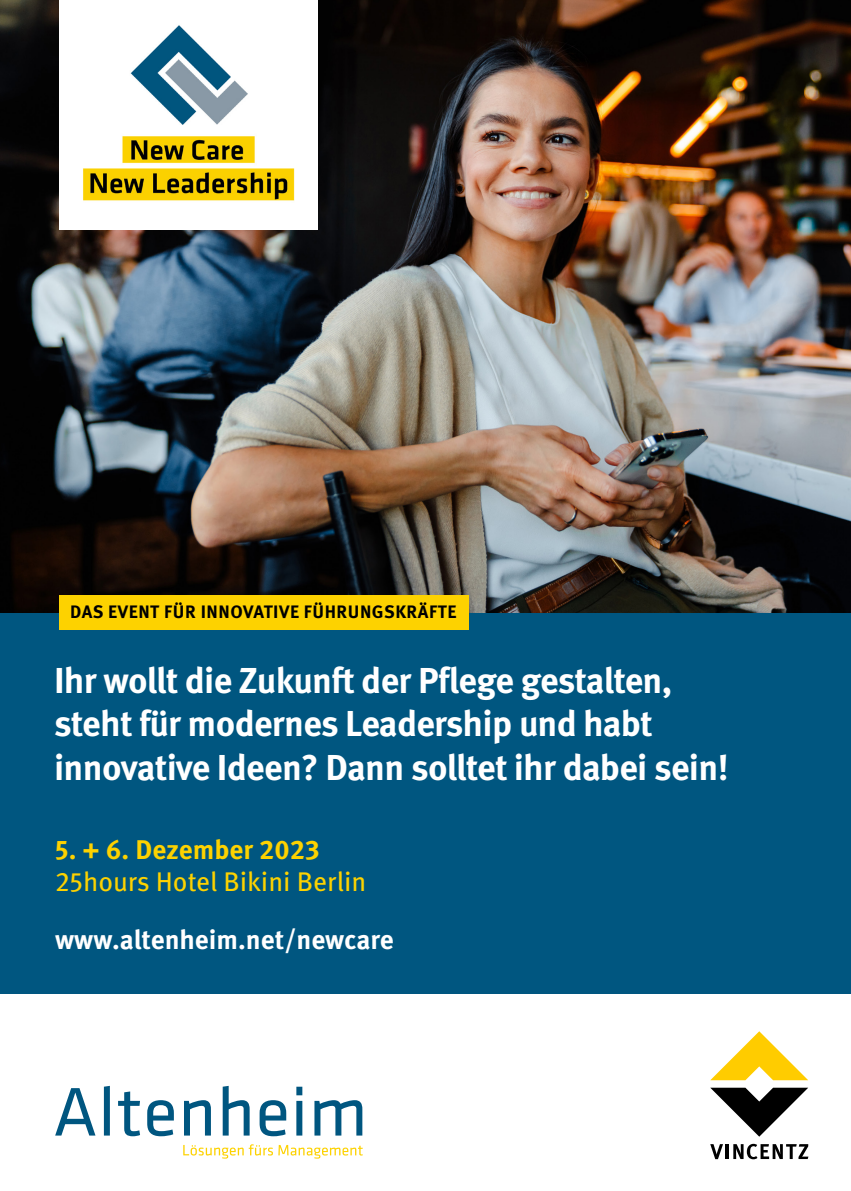
<style>
.page{position:relative;width:851px;height:1191px;background:#fff}
.page>*{position:absolute;margin:0;border:0;box-sizing:border-box;transform-origin:0 0}
.t1{font:700 36px/43.5px "Meta Pro";letter-spacing:-.02em;color:#fff}
.t2{font:700 27px "Meta Pro";color:#fff}
.t3{font:27px "Meta Pro";color:#fdd200}
.t4{font:700 27px "Meta Pro";color:#fdd200}
.t5{font:700 18px "Meta Pro";letter-spacing:.03em;color:#000}
</style>
<div class="page">
<div style="left:0;top:612px;width:850px;height:382px;background:#005680"></div>
<img style="left:0;top:0;width:850px;height:612px">
<svg style="left:710px;top:1144px;width:13px;height:15px"></svg>
<hr style="left:725px;top:1144px;width:3px;height:15px;background:#000">
<svg style="left:733px;top:1143px;width:75px;height:16px"></svg>
<svg style="left:710px;top:1087px;width:98px;height:49px"></svg>
<svg style="left:710px;top:1031px;width:98px;height:49px"></svg>
<svg style="left:183px;top:1144px;width:180px;height:14px"></svg>
<svg style="left:55px;top:1085px;width:307px;height:51px"></svg>
<img style="left:59px;top:0;width:258px;height:229px">
<div style="left:89px;top:204px;width:179px;height:20px;background:#fff"></div>
<div style="left:59px;top:595px;width:409px;height:34px;background:#fdd200"></div>
<p class="t5" style="left:70px;top:598px;width:388px">DAS EVENT FÜR INNOVATIVE FÜHRUNGSKRÄFTE</p>
<p class="t1" style="left:54px;top:656px;width:676px">Ihr wollt die Zukunft der Pflege gestalten, steht für modernes Leadership und habt innovative Ideen? Dann solltet ihr dabei sein!</p>
<p class="t4" style="left:55px;top:828px;width:266px">5. + 6. Dezember 2023</p>
<p class="t3" style="left:55px;top:861px;width:313px">25hours Hotel Bikini Berlin</p>
<p class="t2" style="left:55px;top:918px;width:340px">www.altenheim.net/newcare</p>
</div>
